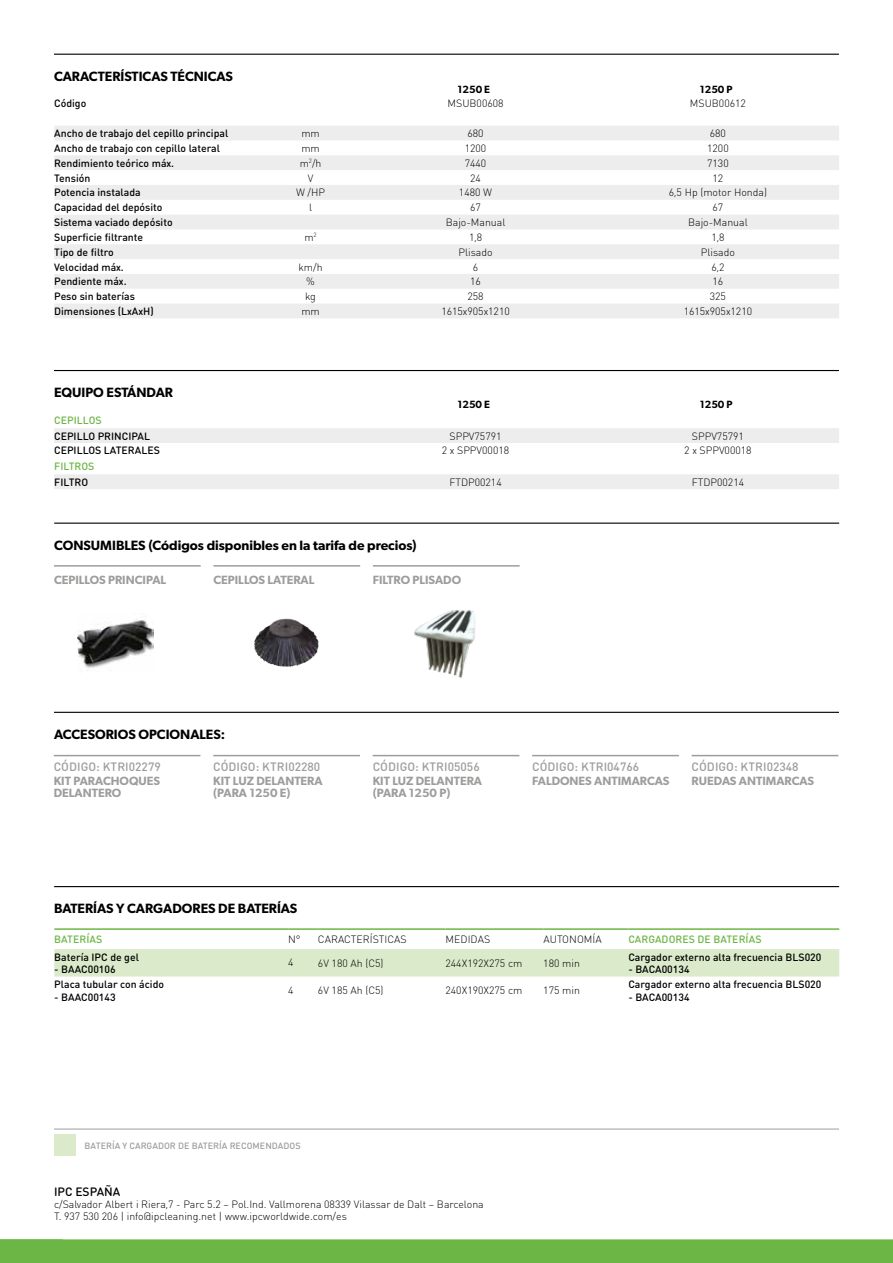
<style>
.page{position:relative;width:893px;height:1263px;background:#fff}
.page>*{position:absolute;margin:0;border:0;box-sizing:border-box;transform-origin:0 0}
.t1{font:600 13.5px "Gibson";color:#000}
.t2{font:600 12px/12px "Gibson";color:#9d9d9c}
.t3{font:500 12px "DIN Round Pro";letter-spacing:.005em;color:#9d9d9c}
.t4{font:500 12px "DIN Round Pro";color:#000}
.t5{font:300 10.5px/12px "DIN Round Pro";color:#000}
.t6{font:500 10.5px "DIN Round Pro";color:#000}
.t7{font:500 10.5px "DIN Round Pro";letter-spacing:.005em;color:#6bb644}
.t8{font:600 10.5px "Gibson";color:#000}
.t9{font:500 9px "DIN Round Pro";letter-spacing:.005em;color:#9d9d9c}
</style>
<div class="page">
<div style="left:0;top:1239px;width:893px;height:24px;background:#6bb644"></div>
<hr style="left:54px;top:54px;width:785px;height:1px;background:#000">
<hr style="left:54px;top:370px;width:785px;height:1px;background:#000">
<hr style="left:54px;top:886px;width:785px;height:1px;background:#000">
<svg style="left:54px;top:126px;width:785px;height:192px;fill:#ededed"></svg>
<div style="left:54px;top:428px;width:785px;height:15px;background:#ededed"></div>
<div style="left:54px;top:474px;width:785px;height:15px;background:#ededed"></div>
<div style="left:54px;top:949px;width:785px;height:27px;background:#daeacb"></div>
<hr style="left:54px;top:928px;width:234px;height:2px;background:#6bb644">
<hr style="left:288px;top:928px;width:30px;height:2px;background:#6bb644">
<hr style="left:318px;top:928px;width:127px;height:2px;background:#6bb644">
<hr style="left:445px;top:928px;width:98px;height:2px;background:#6bb644">
<hr style="left:543px;top:928px;width:85px;height:2px;background:#6bb644">
<hr style="left:628px;top:928px;width:211px;height:2px;background:#6bb644">
<hr style="left:54px;top:755px;width:146px;height:1px;background:#9d9d9c">
<hr style="left:213px;top:755px;width:147px;height:1px;background:#9d9d9c">
<hr style="left:373px;top:755px;width:146px;height:1px;background:#9d9d9c">
<hr style="left:532px;top:755px;width:147px;height:1px;background:#9d9d9c">
<hr style="left:692px;top:755px;width:146px;height:1px;background:#9d9d9c">
<hr style="left:54px;top:712px;width:785px;height:1px;background:#000">
<img style="left:253px;top:619px;width:45px;height:48px">
<hr style="left:54px;top:523px;width:785px;height:1px;background:#000">
<hr style="left:54px;top:565px;width:147px;height:2px;background:#9d9d9c">
<hr style="left:373px;top:565px;width:147px;height:2px;background:#9d9d9c">
<hr style="left:213px;top:565px;width:147px;height:2px;background:#9d9d9c">
<img style="left:77px;top:620px;width:77px;height:48px">
<img style="left:414px;top:610px;width:61px;height:69px">
<div style="left:54px;top:1134px;width:21px;height:22px;background:#daeacb"></div>
<hr style="left:54px;top:1129px;width:785px;height:1px;background:#9d9d9c">
<p class="t1" style="left:54px;top:68px;width:180px">CARACTERÍSTICAS TÉCNICAS</p>
<p class="t8" style="left:458px;top:83px;width:34px">1250 E</p>
<p class="t8" style="left:700px;top:83px;width:34px">1250 P</p>
<p class="t6" style="left:54px;top:96px;width:34px">Código</p>
<p class="t5" style="left:448px;top:97px;width:58px">MSUB00608</p>
<p class="t5" style="left:690px;top:97px;width:58px">MSUB00612</p>
<p class="t6" style="left:54px;top:126px;width:176px">Ancho de trabajo del cepillo principal</p>
<p class="t5" style="left:301px;top:127px;width:20px">mm</p>
<p class="t5" style="left:467px;top:127px;width:18px">680</p>
<p class="t5" style="left:710px;top:127px;width:18px">680</p>
<p class="t6" style="left:54px;top:141px;width:167px">Ancho de trabajo con cepillo lateral</p>
<p class="t5" style="left:301px;top:142px;width:20px">mm</p>
<p class="t5" style="left:465px;top:142px;width:23px">1200</p>
<p class="t5" style="left:707px;top:142px;width:23px">1200</p>
<p class="t6" style="left:54px;top:156px;width:121px">Rendimiento teórico máx.</p>
<p class="t5" style="left:300px;top:157px;width:23px">m<sup>2</sup>/h</p>
<p class="t5" style="left:465px;top:157px;width:23px">7440</p>
<p class="t5" style="left:707px;top:157px;width:23px">7130</p>
<p class="t6" style="left:54px;top:171px;width:38px">Tensión</p>
<p class="t5" style="left:308px;top:171px;width:7px">V</p>
<p class="t5" style="left:470px;top:171px;width:12px">24</p>
<p class="t5" style="left:712px;top:171px;width:12px">12</p>
<p class="t6" style="left:54px;top:185px;width:88px">Potencia instalada</p>
<p class="t5" style="left:296px;top:186px;width:31px">W /HP</p>
<p class="t5" style="left:459px;top:186px;width:35px">1480 W</p>
<p class="t5" style="left:669px;top:186px;width:100px">6,5 Hp (motor Honda)</p>
<p class="t6" style="left:54px;top:200px;width:110px">Capacidad del depósito</p>
<p class="t5" style="left:309px;top:201px;width:5px">l</p>
<p class="t5" style="left:470px;top:201px;width:12px">67</p>
<p class="t5" style="left:712px;top:201px;width:12px">67</p>
<p class="t6" style="left:54px;top:215px;width:120px">Sistema vaciado depósito</p>
<p class="t5" style="left:446px;top:216px;width:61px">Bajo-Manual</p>
<p class="t5" style="left:688px;top:216px;width:61px">Bajo-Manual</p>
<p class="t6" style="left:54px;top:230px;width:91px">Superficie filtrante</p>
<p class="t5" style="left:304px;top:231px;width:14px">m<sup>2</sup></p>
<p class="t5" style="left:469px;top:231px;width:15px">1,8</p>
<p class="t5" style="left:711px;top:231px;width:15px">1,8</p>
<p class="t6" style="left:54px;top:245px;width:61px">Tipo de filtro</p>
<p class="t5" style="left:458px;top:246px;width:36px">Plisado</p>
<p class="t5" style="left:701px;top:246px;width:36px">Plisado</p>
<p class="t6" style="left:54px;top:260px;width:71px">Velocidad máx.</p>
<p class="t5" style="left:299px;top:260px;width:26px">km/h</p>
<p class="t5" style="left:473px;top:260px;width:7px">6</p>
<p class="t5" style="left:711px;top:260px;width:15px">6,2</p>
<p class="t6" style="left:54px;top:274px;width:74px">Pendiente máx.</p>
<p class="t5" style="left:306px;top:275px;width:10px">%</p>
<p class="t5" style="left:470px;top:275px;width:12px">16</p>
<p class="t5" style="left:713px;top:275px;width:12px">16</p>
<p class="t6" style="left:54px;top:289px;width:82px">Peso sin baterías</p>
<p class="t5" style="left:305px;top:290px;width:12px">kg</p>
<p class="t5" style="left:467px;top:290px;width:18px">258</p>
<p class="t5" style="left:710px;top:290px;width:18px">325</p>
<p class="t6" style="left:54px;top:304px;width:101px">Dimensiones (LxAxH)</p>
<p class="t5" style="left:301px;top:305px;width:20px">mm</p>
<p class="t5" style="left:441px;top:305px;width:70px">1615x905x1210</p>
<p class="t5" style="left:684px;top:305px;width:70px">1615x905x1210</p>
<p class="t1" style="left:54px;top:384px;width:121px">EQUIPO ESTÁNDAR</p>
<p class="t8" style="left:458px;top:398px;width:34px">1250 E</p>
<p class="t8" style="left:700px;top:398px;width:34px">1250 P</p>
<p class="t7" style="left:54px;top:413px;width:49px">CEPILLOS</p>
<p class="t6" style="left:54px;top:429px;width:97px">CEPILLO PRINCIPAL</p>
<p class="t5" style="left:450px;top:429px;width:54px">SPPV75791</p>
<p class="t5" style="left:692px;top:429px;width:54px">SPPV75791</p>
<p class="t6" style="left:54px;top:443px;width:107px">CEPILLOS LATERALES</p>
<p class="t5" style="left:442px;top:444px;width:69px">2 x SPPV00018</p>
<p class="t5" style="left:684px;top:444px;width:69px">2 x SPPV00018</p>
<p class="t7" style="left:54px;top:459px;width:42px">FILTROS</p>
<p class="t6" style="left:54px;top:475px;width:36px">FILTRO</p>
<p class="t5" style="left:449px;top:476px;width:54px">FTDP00214</p>
<p class="t5" style="left:692px;top:476px;width:54px">FTDP00214</p>
<p class="t1" style="left:54px;top:537px;width:364px">CONSUMIBLES (Códigos disponibles en la tarifa de precios)</p>
<p class="t2" style="left:54px;top:573px;width:114px">CEPILLOS PRINCIPAL</p>
<p class="t2" style="left:213px;top:573px;width:102px">CEPILLOS LATERAL</p>
<p class="t2" style="left:373px;top:573px;width:90px">FILTRO PLISADO</p>
<p class="t1" style="left:54px;top:726px;width:173px">ACCESORIOS OPCIONALES:</p>
<p class="t3" style="left:54px;top:758px;width:109px">CÓDIGO: KTRI02279</p>
<p class="t3" style="left:213px;top:758px;width:109px">CÓDIGO: KTRI02280</p>
<p class="t3" style="left:373px;top:758px;width:109px">CÓDIGO: KTRI05056</p>
<p class="t3" style="left:532px;top:758px;width:109px">CÓDIGO: KTRI04766</p>
<p class="t3" style="left:692px;top:758px;width:109px">CÓDIGO: KTRI02348</p>
<p class="t2" style="left:54px;top:775px;width:108px">KIT PARACHOQUES<br>DELANTERO</p>
<p class="t2" style="left:213px;top:775px;width:111px">KIT LUZ DELANTERA (PARA 1250 E)</p>
<p class="t2" style="left:373px;top:775px;width:111px">KIT LUZ DELANTERA (PARA 1250 P)</p>
<p class="t2" style="left:532px;top:775px;width:139px">FALDONES ANTIMARCAS</p>
<p class="t2" style="left:692px;top:775px;width:124px">RUEDAS ANTIMARCAS</p>
<p class="t1" style="left:54px;top:900px;width:245px">BATERÍAS Y CARGADORES DE BATERÍAS</p>
<p class="t7" style="left:54px;top:932px;width:50px">BATERÍAS</p>
<p class="t5" style="left:288px;top:933px;width:14px">N°</p>
<p class="t5" style="left:318px;top:933px;width:90px">CARACTERÍSTICAS</p>
<p class="t5" style="left:445px;top:933px;width:46px">MEDIDAS</p>
<p class="t5" style="left:543px;top:933px;width:60px">AUTONOMÍA</p>
<p class="t7" style="left:628px;top:932px;width:135px">CARGADORES DE BATERÍAS</p>
<p class="t6" style="left:54px;top:949px;width:86px">Batería IPC de gel</p>
<p class="t6" style="left:54px;top:962px;width:63px">- BAAC00106</p>
<p class="t6" style="left:628px;top:949px;width:195px">Cargador externo alta frecuencia BLS020</p>
<p class="t6" style="left:628px;top:962px;width:63px">- BACA00134</p>
<p class="t5" style="left:288px;top:956px;width:7px">4</p>
<p class="t5" style="left:318px;top:957px;width:67px">6V 180 Ah (C5)</p>
<p class="t5" style="left:445px;top:957px;width:78px">244X192X275 cm</p>
<p class="t5" style="left:543px;top:957px;width:38px">180 min</p>
<p class="t6" style="left:54px;top:977px;width:111px">Placa tubular con ácido</p>
<p class="t6" style="left:54px;top:990px;width:63px">- BAAC00143</p>
<p class="t5" style="left:288px;top:984px;width:7px">4</p>
<p class="t5" style="left:318px;top:984px;width:67px">6V 185 Ah (C5)</p>
<p class="t5" style="left:445px;top:984px;width:78px">240X190X275 cm</p>
<p class="t5" style="left:543px;top:984px;width:38px">175 min</p>
<p class="t6" style="left:628px;top:977px;width:195px">Cargador externo alta frecuencia BLS020</p>
<p class="t6" style="left:628px;top:990px;width:63px">- BACA00134</p>
<p class="t9" style="left:85px;top:1139px;width:218px">BATERÍA Y CARGADOR DE BATERÍA RECOMENDADOS</p>
<p class="t4" style="left:54px;top:1183px;width:68px">IPC ESPAÑA</p>
<p class="t5" style="left:54px;top:1197px;width:431px">c/Salvador Albert i Riera,7 - Parc 5.2 – Pol.Ind. Vallmorena 08339 Vilassar de Dalt – Barcelona<br>T. 937 530 206 | info@ipcleaning.net | www.ipcworldwide.com/es</p>
</div>
